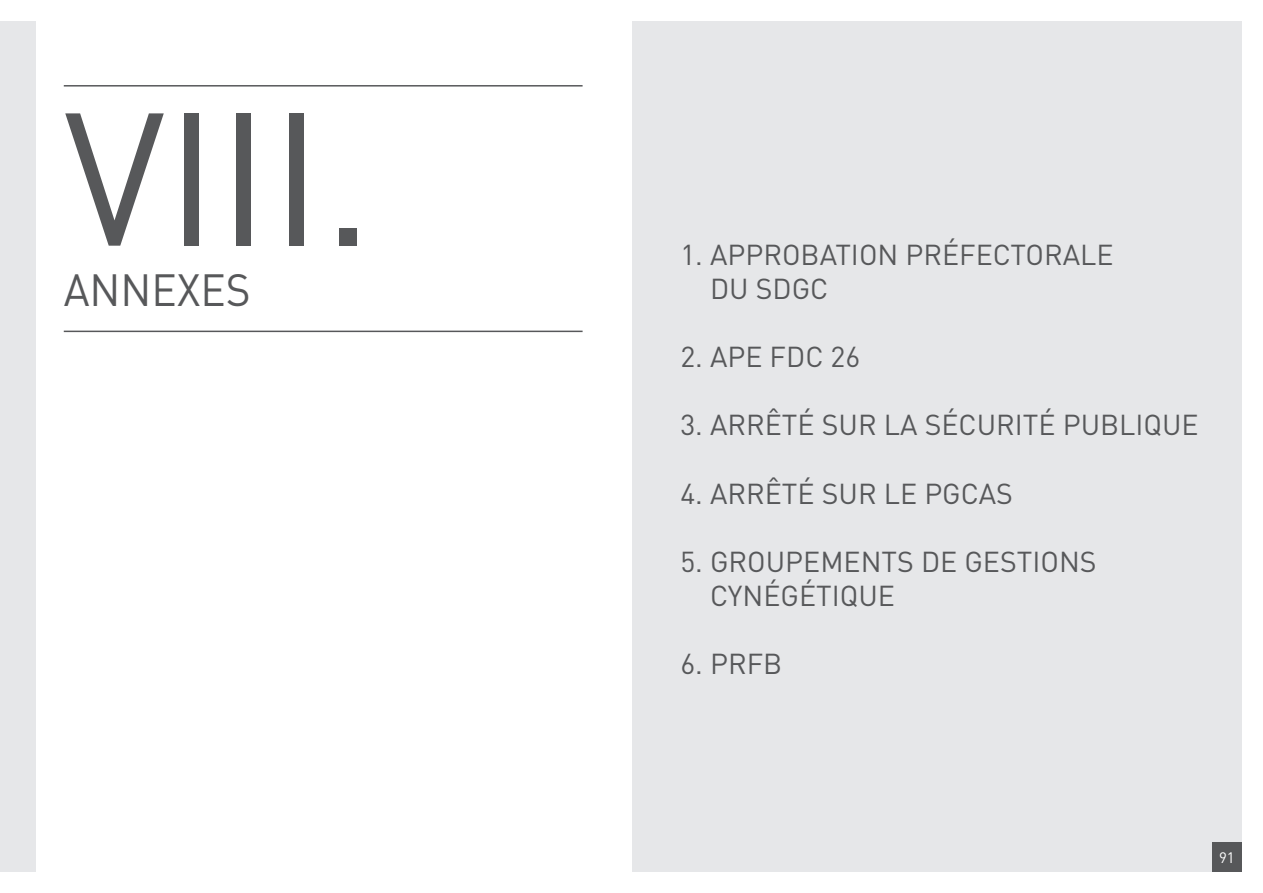
<style>
.page{position:relative;width:1263px;height:893px;background:#fff}
.page>*{position:absolute;margin:0;border:0;box-sizing:border-box;transform-origin:0 0}
.t1{font:185.85px "DIN";color:#57585a}
.t2{font:44.55px "DIN";color:#57585a;scale:.95 1}
.t3{font:28.5px/34.2px "DIN";color:#57585a}
.t4{font:15px "DIN";color:#fff}
</style>
<div class="page">
<div style="left:0;top:21px;width:1242px;height:851px;background:#e6e7e9"></div>
<div style="left:1212px;top:842px;width:30px;height:30px;background:#57585a"></div>
<div style="left:36px;top:0;width:595px;height:893px;background:#fff"></div>
<hr style="left:64px;top:85px;width:519px;height:2px;background:#57585a">
<hr style="left:64px;top:331px;width:519px;height:1px;background:#57585a">
<h1 class="t1" style="left:64px;top:63px;width:310px">VIII.</h1>
<h2 class="t2" style="left:64px;top:262px;width:198px">ANNEXES</h2>
<p class="t3" style="left:710px;top:237px;width:405px;text-indent:-30px">1. APPROBATION PRÉFECTORALE<br>DU SDGC</p>
<p class="t3" style="left:680px;top:339px;width:181px">2. APE FDC 26</p>
<p class="t3" style="left:680px;top:407px;width:520px">3. ARRÊTÉ SUR LA SÉCURITÉ PUBLIQUE</p>
<p class="t3" style="left:680px;top:476px;width:334px">4. ARRÊTÉ SUR LE PGCAS</p>
<p class="t3" style="left:710px;top:544px;width:388px;text-indent:-30px">5. GROUPEMENTS DE GESTIONS<br>CYNÉGÉTIQUE</p>
<p class="t3" style="left:680px;top:646px;width:103px">6. PRFB</p>
<p class="t4" style="left:1219px;top:848px;width:17px">91</p>
</div>
